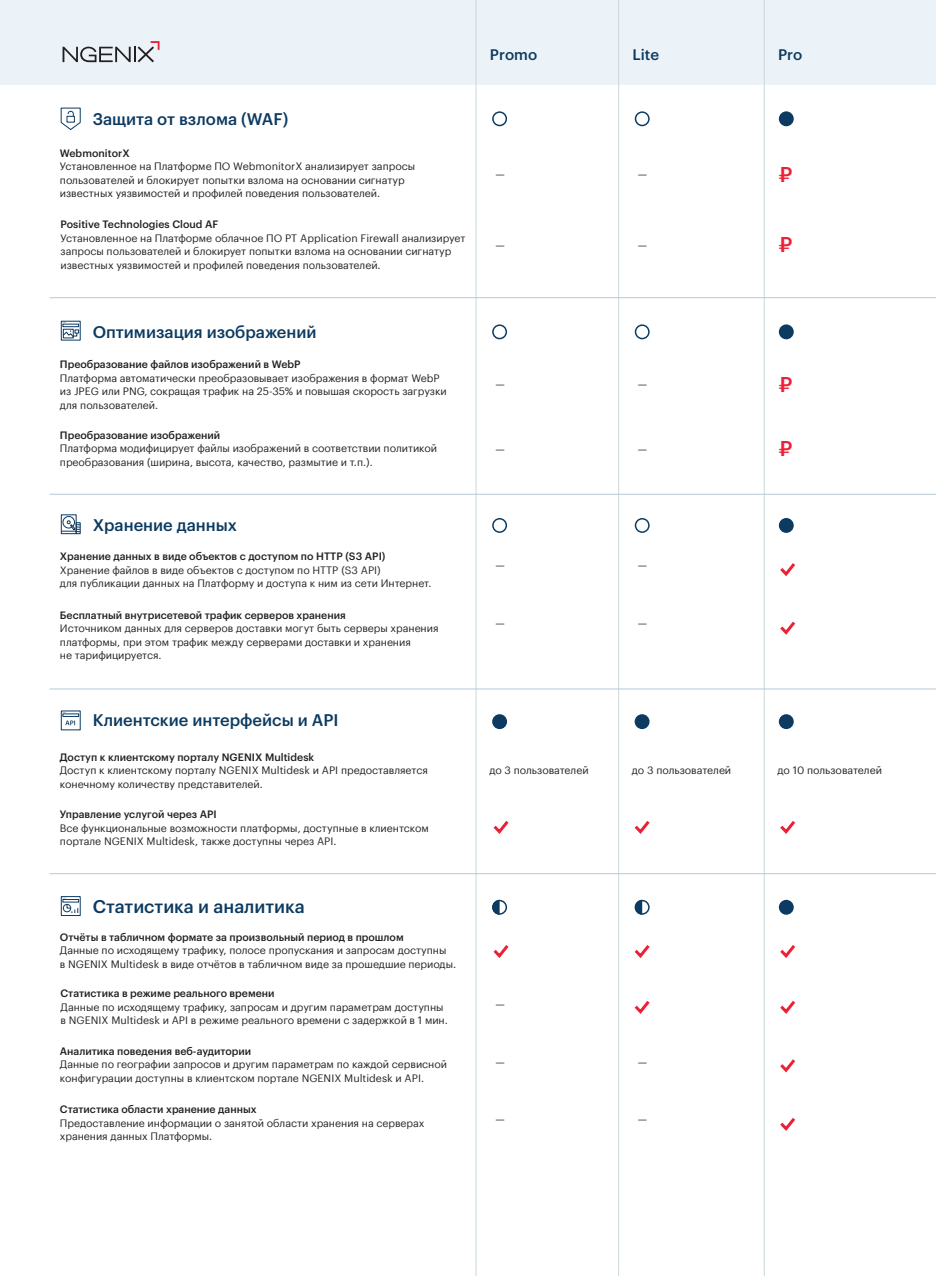
<style>
.page{position:relative;width:936px;height:1276px;background:#fff}
.page>*{position:absolute;margin:0;border:0;box-sizing:border-box;transform-origin:0 0}
.t1{font:500 21px "Graphik LCG";color:#ed2136}
.t2{font:500 18px "Graphik LCG";color:#0c3a60}
.t3{font:500 16.5px "Graphik LCG";color:#0c3a60}
.t4{font:500 15px "Graphik LCG";color:#0c3a60}
.t5{font:10.5px/13.5px "Graphik LC Web";color:#231f20}
.t6{font:10.5px/13.5px "Graphik LC Web";color:#211d1e}
.t7{font:500 10.5px "Graphik LCG";color:#231f20}
</style>
<div class="page">
<div style="left:0;top:0;width:935px;height:85px;background:#ecf3f8"></div>
<svg style="left:63px;top:41px;width:96px;height:21px"></svg>
<hr style="left:475px;top:0;width:1px;height:1276px;background:#cad7db">
<hr style="left:618px;top:0;width:1px;height:1276px;background:#cad7db">
<hr style="left:763px;top:0;width:1px;height:1276px;background:#cad7db">
<hr style="left:49px;top:688px;width:886px;height:1px;background:#b4cad5">
<hr style="left:49px;top:494px;width:886px;height:1px;background:#b4cad5">
<hr style="left:49px;top:297px;width:886px;height:1px;background:#b4cad5">
<svg style="left:780px;top:563px;width:15px;height:14px"></svg>
<svg style="left:780px;top:621px;width:16px;height:14px"></svg>
<svg style="left:780px;top:821px;width:16px;height:13px"></svg>
<svg style="left:634px;top:821px;width:16px;height:13px"></svg>
<svg style="left:493px;top:821px;width:16px;height:13px"></svg>
<div style="left:62px;top:713px;width:17px;height:4px;border:1px solid #0c3a60"></div>
<svg style="left:65px;top:720px;width:10px;height:5px"></svg>
<div style="left:61px;top:514px;width:15px;height:20px;border:1px solid #0c3a60"></div>
<div style="left:76px;top:522px;width:5px;height:12px;border:1px solid #0c3a60"></div>
<svg style="left:61px;top:516px;width:19px;height:16px"></svg>
<svg style="left:60px;top:107px;width:21px;height:23px"></svg>
<div style="left:67px;top:116px;width:8px;height:6px;border:1px solid #0c3a60"></div>
<div style="left:61px;top:321px;width:20px;height:19px;border:1px solid #0c3a60"></div>
<div style="left:62px;top:324px;width:17px;height:3px;border:1px solid #0c3a60"></div>
<svg style="left:62px;top:329px;width:17px;height:9px"></svg>
<svg style="left:492px;top:111px;width:15px;height:15px"></svg>
<svg style="left:634px;top:111px;width:15px;height:15px"></svg>
<div style="left:778px;top:111px;width:15px;height:15px;background:#0c3a60;border-radius:50%"></div>
<svg style="left:492px;top:324px;width:15px;height:15px"></svg>
<svg style="left:634px;top:324px;width:15px;height:15px"></svg>
<div style="left:778px;top:324px;width:15px;height:15px;background:#0c3a60;border-radius:50%"></div>
<svg style="left:492px;top:518px;width:15px;height:15px"></svg>
<svg style="left:634px;top:518px;width:15px;height:15px"></svg>
<div style="left:778px;top:518px;width:15px;height:15px;background:#0c3a60;border-radius:50%"></div>
<div style="left:778px;top:714px;width:15px;height:15px;background:#0c3a60;border-radius:50%"></div>
<div style="left:634px;top:714px;width:15px;height:15px;background:#0c3a60;border-radius:50%"></div>
<div style="left:492px;top:714px;width:15px;height:15px;background:#0c3a60;border-radius:50%"></div>
<svg style="left:780px;top:945px;width:16px;height:13px"></svg>
<svg style="left:634px;top:945px;width:16px;height:13px"></svg>
<svg style="left:493px;top:945px;width:16px;height:13px"></svg>
<div style="left:61px;top:896px;width:20px;height:20px;border:1px solid #0c3a60"></div>
<div style="left:62px;top:899px;width:17px;height:3px;border:1px solid #0c3a60"></div>
<svg style="left:63px;top:897px;width:15px;height:16px"></svg>
<div style="left:778px;top:900px;width:15px;height:14px;background:#0c3a60;border-radius:50%"></div>
<hr style="left:49px;top:873px;width:886px;height:1px;background:#b4cad5">
<svg style="left:492px;top:900px;width:15px;height:14px"></svg>
<svg style="left:634px;top:900px;width:15px;height:14px"></svg>
<svg style="left:780px;top:1001px;width:16px;height:13px"></svg>
<svg style="left:634px;top:1000px;width:16px;height:14px"></svg>
<svg style="left:780px;top:1059px;width:16px;height:14px"></svg>
<svg style="left:780px;top:1118px;width:16px;height:13px"></svg>
<h3 class="t3" style="left:93px;top:106px;width:197px">Защита от взлома (WAF)</h3>
<p class="t7" style="left:60px;top:145px;width:71px">WebmonitorX</p>
<p class="t6" style="left:60px;top:159px;width:356px">Установленное на Платформе ПО WebmonitorX анализирует запросы пользователей и блокирует попытки взлома на основании сигнатур известных уязвимостей и профилей поведения пользователей.</p>
<p class="t7" style="left:60px;top:216px;width:159px">Positive Technologies Cloud AF</p>
<p class="t5" style="left:60px;top:230px;width:406px">Установленное на Платформе облачное ПО PT Application Firewall анализирует запросы пользователей и блокирует попытки взлома на основании сигнатур известных уязвимостей и профилей поведения пользователей.</p>
<h3 class="t3" style="left:93px;top:319px;width:225px">Оптимизация изображений</h3>
<p class="t7" style="left:60px;top:356px;width:242px">Преобразование файлов изображений в WebP</p>
<p class="t6" style="left:60px;top:370px;width:388px">Платформа автоматически преобразовывает изображения в формат WebP из JPEG или PNG, сокращая трафик на 25-35% и повышая скорость загрузки для пользователей.</p>
<p class="t7" style="left:60px;top:427px;width:162px">Преобразование изображений</p>
<p class="t5" style="left:60px;top:441px;width:378px">Платформа модифицирует файлы изображений в соответствии политикой преобразования (ширина, высота, качество, размытие и т.п.).</p>
<h3 class="t3" style="left:93px;top:513px;width:146px">Хранение данных</h3>
<p class="t7" style="left:60px;top:548px;width:327px">Хранение данных в виде объектов с доступом по HTTP (S3 API)</p>
<p class="t5" style="left:60px;top:562px;width:373px">Хранение файлов в виде объектов с доступом по HTTP (S3 API)<br>для публикации данных на Платформу и доступа к ним из сети Интернет.</p>
<p class="t7" style="left:60px;top:607px;width:287px">Бесплатный внутрисетевой трафик серверов хранения</p>
<p class="t5" style="left:60px;top:621px;width:380px">Источником данных для серверов доставки могут быть серверы хранения платформы, при этом трафик между серверами доставки и хранения<br>не тарифицируется.</p>
<h3 class="t3" style="left:93px;top:707px;width:247px">Клиентские интерфейсы и API</h3>
<p class="t7" style="left:60px;top:749px;width:256px">Доступ к клиентскому порталу NGENIX Multidesk</p>
<p class="t6" style="left:60px;top:763px;width:369px">Доступ к клиентскому порталу NGENIX Multidesk и API предоставляется конечному количеству представителей.</p>
<p class="t7" style="left:60px;top:806px;width:158px">Управление услугой через API</p>
<p class="t5" style="left:60px;top:820px;width:370px">Все функциональные возможности платформы, доступные в клиентском портале NGENIX Multidesk, также доступны через API.</p>
<h2 class="t2" style="left:93px;top:893px;width:213px">Статистика и аналитика</h2>
<p class="t7" style="left:60px;top:928px;width:345px">Отчёты в табличном формате за произвольный период в прошлом</p>
<p class="t6" style="left:60px;top:942px;width:397px">Данные по исходящему трафику, полосе пропускания и запросам доступны<br>в NGENIX Multidesk в виде отчётов в табличном виде за прошедшие периоды.</p>
<p class="t7" style="left:60px;top:985px;width:215px">Статистика в режиме реального времени</p>
<p class="t5" style="left:60px;top:999px;width:389px">Данные по исходящему трафику, запросам и другим параметрам доступны в NGENIX Multidesk и API в режиме реального времени с задержкой в 1 мин.</p>
<p class="t7" style="left:60px;top:1043px;width:193px">Аналитика поведения веб-аудитории</p>
<p class="t5" style="left:60px;top:1057px;width:388px">Данные по географии запросов и другим параметрам по каждой сервисной конфигурации доступны в клиентском портале NGENIX Multidesk и API.</p>
<p class="t7" style="left:60px;top:1101px;width:198px">Статистика области хранение данных</p>
<p class="t5" style="left:60px;top:1115px;width:366px">Предоставление информации о занятой области хранения на серверах хранения данных Платформы.</p>
<h3 class="t4" style="left:490px;top:44px;width:49px">Promo</h3>
<h3 class="t4" style="left:632px;top:44px;width:28px">Lite</h3>
<h3 class="t4" style="left:778px;top:44px;width:26px">Pro</h3>
<p class="t5" style="left:495px;top:167px;width:11px">—</p>
<p class="t5" style="left:638px;top:167px;width:11px">—</p>
<p class="t5" style="left:495px;top:237px;width:11px">—</p>
<p class="t5" style="left:638px;top:237px;width:11px">—</p>
<p class="t5" style="left:495px;top:377px;width:11px">—</p>
<p class="t5" style="left:638px;top:377px;width:11px">—</p>
<p class="t5" style="left:495px;top:441px;width:11px">—</p>
<p class="t5" style="left:638px;top:441px;width:11px">—</p>
<p class="t5" style="left:495px;top:557px;width:11px">—</p>
<p class="t5" style="left:638px;top:557px;width:11px">—</p>
<p class="t5" style="left:495px;top:615px;width:11px">—</p>
<p class="t5" style="left:638px;top:615px;width:11px">—</p>
<h1 class="t1" style="left:778px;top:158px;width:15px">₽</h1>
<h1 class="t1" style="left:778px;top:229px;width:15px">₽</h1>
<h1 class="t1" style="left:778px;top:368px;width:15px">₽</h1>
<h1 class="t1" style="left:778px;top:433px;width:15px">₽</h1>
<p class="t5" style="left:489px;top:762px;width:101px">до 3 пользователей</p>
<p class="t5" style="left:632px;top:762px;width:101px">до 3 пользователей</p>
<p class="t5" style="left:777px;top:762px;width:106px">до 10 пользователей</p>
<p class="t5" style="left:495px;top:996px;width:11px">—</p>
<p class="t5" style="left:495px;top:1054px;width:11px">—</p>
<p class="t5" style="left:638px;top:1054px;width:11px">—</p>
<p class="t5" style="left:495px;top:1111px;width:11px">—</p>
<p class="t5" style="left:638px;top:1111px;width:11px">—</p>
</div>
